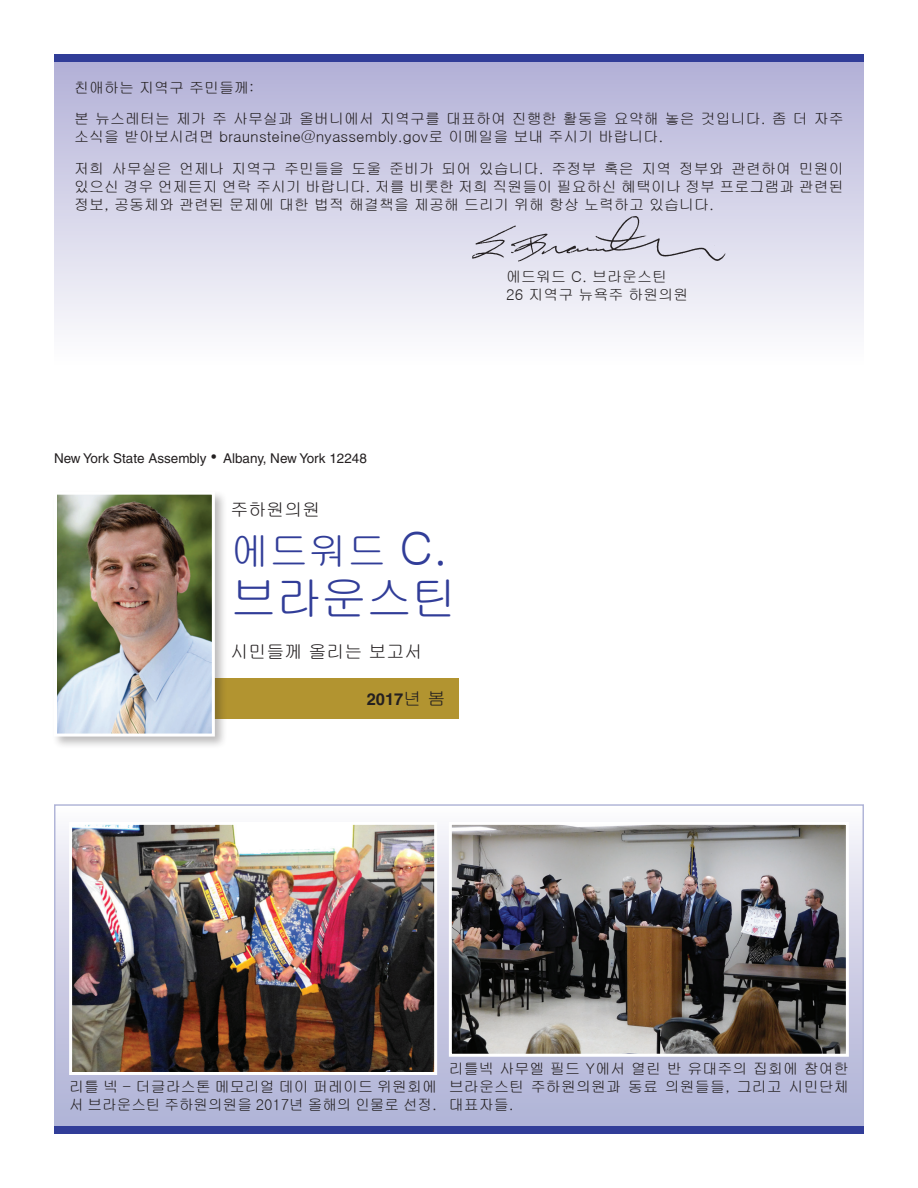
<style>
.page{position:relative;width:918px;height:1188px;background:#fff}
.page>*{position:absolute;margin:0;border:0;box-sizing:border-box;transform-origin:0 0}
.t1{font:46.5px "Gulim";letter-spacing:-.03em;color:#313d98}
.t2{font:39px "Gulim";color:#313d98}
.t3{font:18px "Gulim";color:#231f20}
.Sub-Head{font:700 16.5px "Helvetica";color:#231f20}
.Body_Text{font:15px/18px "Gulim";color:#231f20}
.Caption_-_Jamie{font:15px/18px "Gulim";color:#231f20}
.t4{font:13.5px "Helvetica";color:#231f20}
.s1{font-family:"Gulim";font-size:18px}
.s2{font-size:46.5px}
.s3{font-family:"Gulim";font-weight:400;font-size:18px}
</style>
<div class="page">
<div style="left:55px;top:805px;width:808px;height:328px;background:linear-gradient(to bottom,#f8f6fb,#abaed4)"></div>
<div style="left:215px;top:679px;width:244px;height:40px;background:#b29430"></div>
<div style="left:54px;top:62px;width:810px;height:303px;background:linear-gradient(to bottom,#b2b0d7,#fefefe)"></div>
<img style="left:459px;top:213px;width:272px;height:57px">
<div style="left:54px;top:54px;width:810px;height:8px;background:#313d98"></div>
<div style="left:54px;top:1126px;width:810px;height:8px;background:#313d98"></div>
<div style="left:52px;top:489px;width:176px;height:260px;background:#231f20;opacity:.3"></div>
<img style="left:58px;top:496px;width:153px;height:237px">
<div style="left:54px;top:492px;width:161px;height:245px;border:3px solid #fff"></div>
<img style="left:73px;top:826px;width:360px;height:245px">
<div style="left:69px;top:822px;width:368px;height:253px;border:3px solid #fff"></div>
<img style="left:453px;top:826px;width:392px;height:227px">
<div style="left:449px;top:822px;width:400px;height:235px;border:3px solid #fff"></div>
<p class="Body_Text" style="left:74px;top:79px;width:181px">친애하는 지역구 주민들께:</p>
<p class="Body_Text" style="left:74px;top:110px;width:771px">본 뉴스레터는 제가 주 사무실과 올버니에서 지역구를 대표하여 진행한 활동을 요약해 놓은 것입니다. 좀 더 자주 소식을 받아보시려면 braunsteine@nyassembly.gov로 이메일을 보내 주시기 바랍니다.</p>
<p class="Body_Text" style="left:74px;top:160px;width:771px;text-align:justify">저희 사무실은 언제나 지역구 주민들을 도울 준비가 되어 있습니다. 주정부 혹은 지역 정부와 관련하여 민원이 있으신 경우 언제든지 연락 주시기 바랍니다. 저를 비롯한 저희 직원들이 필요하신 혜택이나 정부 프로그램과 관련된 정보, 공동체와 관련된 문제에 대한 법적 해결책을 제공해 드리기 위해 항상 노력하고 있습니다.</p>
<p class="Body_Text" style="left:506px;top:268px;width:184px">에드워드 C. 브라운스틴<br>26 지역구 뉴욕주 하원의원</p>
<p class="t4" style="left:54px;top:450px;width:314px">New York State Assembly <span class="s1">•</span> Albany, New York 12248</p>
<p class="t3" style="left:231px;top:500px;width:91px">주하원의원</p>
<p class="t2" style="left:231px;top:532px;width:219px">에드워드 <span class="s2">C.</span></p>
<p class="t1" style="left:231px;top:575px;width:229px">브라운스틴</p>
<p class="t3" style="left:231px;top:642px;width:193px">시민들께 올리는 보고서</p>
<p class="Sub-Head" style="left:367px;top:690px;width:80px">2017<span class="s3">년 봄</span></p>
<p class="Caption_-_Jamie" style="left:69px;top:1078px;width:370px">리틀 넥 - 더글라스톤 메모리얼 데이 퍼레이드 위원회에 서 브라운스틴 주하원의원을 2017년 올해의 인물로 선정.</p>
<p class="Caption_-_Jamie" style="left:449px;top:1060px;width:402px;text-align:justify">리틀넥 사무엘 필드 Y에서 열린 반 유대주의 집회에 참여한 브라운스틴 주하원의원과 동료 의원들들, 그리고 시민단체 대표자들.</p>
</div>
